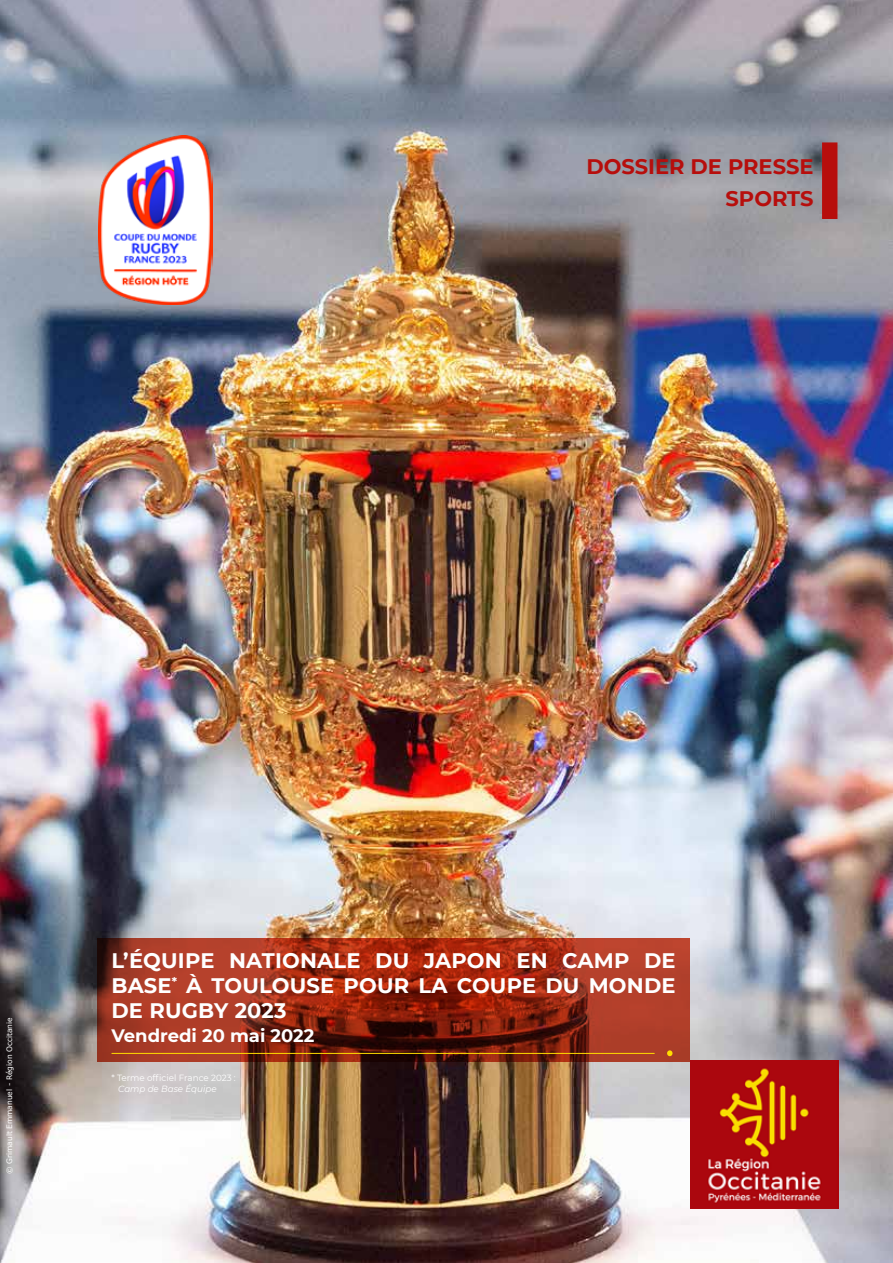
<style>
.page{position:relative;width:893px;height:1263px;background:#fff}
.page>*{position:absolute;margin:0;border:0;box-sizing:border-box;transform-origin:0 0}
.t1{font:700 21px/25.2px "Montserrat";letter-spacing:.01em;color:#fff;text-align:justify}
.t2{font:700 21px/31.2px "Montserrat";color:#b70e0c;text-align:right}
.t3{font:700 18px "Montserrat";color:#fff}
.t4{font:9px "Montserrat";color:#fff}
.t5{font:italic 9px "Montserrat";color:#fff}
.t6{font:7.5px "Verdana";color:#fff}
</style>
<div class="page">
<img style="left:0;top:0;width:893px;height:1263px">
<svg style="left:97px;top:938px;width:593px;height:124px;background:#962d18"></svg>
<svg style="left:667px;top:1050px;width:5px;height:6px"></svg>
<hr style="left:112px;top:1053px;width:542px;height:1px;background:#fd0">
<img style="left:691px;top:1060px;width:148px;height:149px">
<img style="left:99px;top:136px;width:114px;height:168px">
<div style="left:822px;top:142px;width:15px;height:77px;background:#b70e0c"></div>
<p class="t2" style="left:586px;top:150px;width:229px">DOSSIER DE PRESSE<br>SPORTS</p>
<p class="t6" style="left:4px;top:1174px;width:158px;rotate:-90deg">© Grimault Emmanuel - Région Occitanie</p>
<p class="t1" style="left:111px;top:947px;width:566px">L’ÉQUIPE NATIONALE DU JAPON EN CAMP DE BASE<sup>*</sup> À TOULOUSE POUR LA COUPE DU MONDE DE RUGBY 2023</p>
<p class="t3" style="left:111px;top:1023px;width:205px">Vendredi 20 mai 2022</p>
<p class="t4" style="left:111px;top:1072px;width:126px">* Terme officiel France 2023 :</p>
<p class="t5" style="left:118px;top:1083px;width:100px">Camp de Base Équipe</p>
</div>
